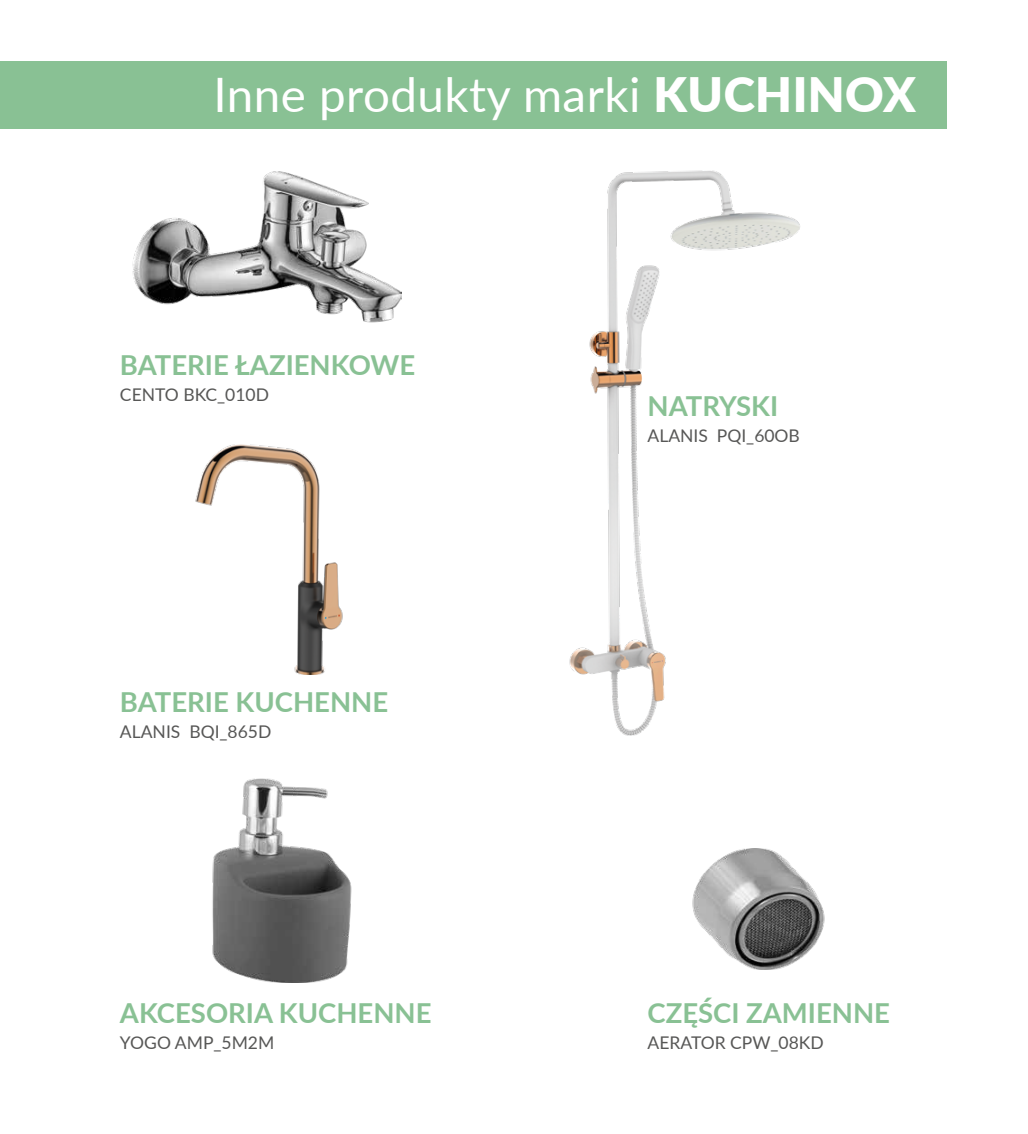
<style>
.page{position:relative;width:1028px;height:1134px;background:#fff}
.page>*{position:absolute;margin:0;border:0;box-sizing:border-box;transform-origin:0 0}
.t1{font:47.5px "Lato";letter-spacing:.01em;color:#fff}
.t2{font:700 27.5px "Lato";color:#89c194}
.t3{font:17.5px "Lato";color:#575756}
.s1{font-weight:900}
</style>
<div class="page">
<div style="left:0;top:61px;width:946px;height:67px;background:#89c194"></div>
<img style="left:132px;top:171px;width:269px;height:152px">
<img style="left:212px;top:778px;width:140px;height:204px">
<img style="left:692px;top:849px;width:133px;height:120px">
<img style="left:195px;top:445px;width:148px;height:229px">
<img style="left:569px;top:171px;width:231px;height:565px">
<h1 class="t1" style="left:213px;top:60px;width:704px">Inne produkty marki <span class="s1">KUCHINOX</span></h1>
<p class="t2" style="left:120px;top:345px;width:297px">BATERIE ŁAZIENKOWE</p>
<p class="t3" style="left:120px;top:382px;width:151px">CENTO BKC_010D</p>
<p class="t2" style="left:120px;top:681px;width:270px">BATERIE KUCHENNE</p>
<p class="t3" style="left:120px;top:719px;width:153px">ALANIS BQI_865D</p>
<p class="t2" style="left:120px;top:992px;width:313px">AKCESORIA KUCHENNE</p>
<p class="t3" style="left:120px;top:1030px;width:156px">YOGO AMP_5M2M</p>
<p class="t2" style="left:647px;top:386px;width:132px">NATRYSKI</p>
<p class="t3" style="left:647px;top:423px;width:154px">ALANIS PQI_60OB</p>
<p class="t2" style="left:647px;top:992px;width:244px">CZĘŚCI ZAMIENNE</p>
<p class="t3" style="left:647px;top:1030px;width:178px">AERATOR CPW_08KD</p>
</div>
